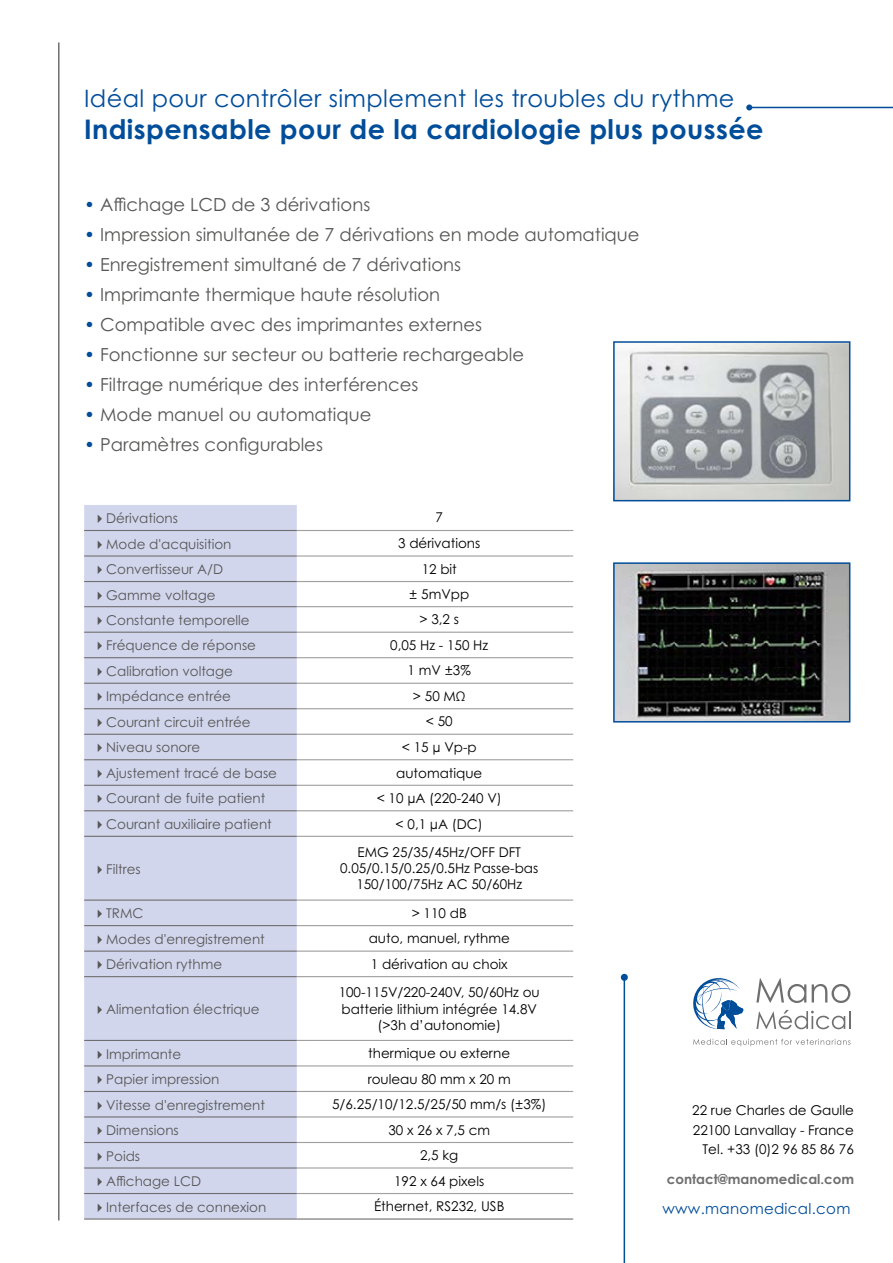
<style>
.page{position:relative;width:893px;height:1263px;background:#fff}
.page>*{position:absolute;margin:0;border:0;box-sizing:border-box;transform-origin:0 0}
.t1{font:700 27px "Century Gothic Pro";letter-spacing:.015em;color:#004d9a}
.t2{font:24px "Century Gothic Pro";letter-spacing:.015em;color:#004d9a}
.paragraphe{font:18px "Century Gothic Pro";color:#575756}
.t3{font:15px "Century Gothic Pro";letter-spacing:.02em;color:#004d9a}
.paragraphe-2{font:13.5px/19.5px "Century Gothic Pro";color:#000;text-align:right}
.paragraphe-3{font:13.5px "Century Gothic Pro";color:#575756}
.t4{font:700 13.5px "Century Gothic Pro";color:#706f6f}
.s1{color:#004d9a}
</style>
<div class="page">
<hr style="left:58px;top:43px;width:2px;height:1177px;background:#706f6f">
<svg style="left:756px;top:1010px;width:94px;height:19px"></svg>
<svg style="left:693px;top:978px;width:50px;height:51px"></svg>
<svg style="left:756px;top:978px;width:50px;height:25px"></svg>
<svg style="left:812px;top:984px;width:38px;height:19px"></svg>
<svg style="left:693px;top:1039px;width:157px;height:7px"></svg>
<hr style="left:624px;top:978px;width:1px;height:285px;background:#004d9a">
<div style="left:621px;top:974px;width:7px;height:7px;background:#004d9a;border-radius:50%"></div>
<hr style="left:749px;top:107px;width:144px;height:1px;background:#004d9a">
<svg style="left:746px;top:104px;width:6px;height:6px"></svg>
<img style="left:616px;top:565px;width:231px;height:154px">
<div style="left:613px;top:562px;width:237px;height:160px;border:2px solid #004d9a"></div>
<div style="left:84px;top:505px;width:213px;height:713px;background:#d2d6ed"></div>
<hr style="left:84px;top:530px;width:213px;height:1px;background:#706f6f">
<hr style="left:84px;top:555px;width:213px;height:2px;background:#706f6f">
<hr style="left:84px;top:581px;width:213px;height:1px;background:#706f6f">
<hr style="left:84px;top:606px;width:213px;height:1px;background:#706f6f">
<hr style="left:84px;top:632px;width:213px;height:1px;background:#706f6f">
<hr style="left:84px;top:657px;width:213px;height:1px;background:#706f6f">
<hr style="left:84px;top:683px;width:213px;height:1px;background:#706f6f">
<hr style="left:84px;top:708px;width:213px;height:1px;background:#706f6f">
<hr style="left:84px;top:734px;width:213px;height:1px;background:#706f6f">
<hr style="left:84px;top:759px;width:213px;height:1px;background:#706f6f">
<hr style="left:84px;top:785px;width:213px;height:1px;background:#706f6f">
<hr style="left:84px;top:810px;width:213px;height:1px;background:#706f6f">
<hr style="left:84px;top:836px;width:213px;height:1px;background:#706f6f">
<hr style="left:84px;top:899px;width:213px;height:2px;background:#706f6f">
<hr style="left:84px;top:925px;width:213px;height:1px;background:#706f6f">
<hr style="left:84px;top:950px;width:213px;height:2px;background:#706f6f">
<hr style="left:84px;top:976px;width:213px;height:1px;background:#706f6f">
<hr style="left:84px;top:1040px;width:213px;height:1px;background:#706f6f">
<hr style="left:84px;top:1065px;width:213px;height:1px;background:#706f6f">
<hr style="left:84px;top:1091px;width:213px;height:1px;background:#706f6f">
<hr style="left:84px;top:1116px;width:213px;height:1px;background:#706f6f">
<hr style="left:84px;top:1142px;width:213px;height:1px;background:#706f6f">
<hr style="left:84px;top:1167px;width:213px;height:1px;background:#706f6f">
<hr style="left:84px;top:1193px;width:213px;height:1px;background:#706f6f">
<hr style="left:84px;top:1218px;width:213px;height:1px;background:#706f6f">
<hr style="left:297px;top:1218px;width:276px;height:1px;background:#706f6f">
<hr style="left:297px;top:530px;width:276px;height:1px;background:#9f9f9f">
<hr style="left:297px;top:555px;width:276px;height:2px;background:#9f9f9f">
<hr style="left:297px;top:581px;width:276px;height:1px;background:#9f9f9f">
<hr style="left:297px;top:606px;width:276px;height:1px;background:#9f9f9f">
<hr style="left:297px;top:632px;width:276px;height:1px;background:#9f9f9f">
<hr style="left:297px;top:657px;width:276px;height:1px;background:#9f9f9f">
<hr style="left:297px;top:683px;width:276px;height:1px;background:#9f9f9f">
<hr style="left:297px;top:708px;width:276px;height:1px;background:#9f9f9f">
<hr style="left:297px;top:734px;width:276px;height:1px;background:#9f9f9f">
<hr style="left:297px;top:759px;width:276px;height:1px;background:#9f9f9f">
<hr style="left:297px;top:785px;width:276px;height:1px;background:#9f9f9f">
<hr style="left:297px;top:810px;width:276px;height:1px;background:#9f9f9f">
<hr style="left:297px;top:836px;width:276px;height:1px;background:#9f9f9f">
<hr style="left:297px;top:899px;width:276px;height:2px;background:#9f9f9f">
<hr style="left:297px;top:925px;width:276px;height:1px;background:#9f9f9f">
<hr style="left:297px;top:950px;width:276px;height:2px;background:#9f9f9f">
<hr style="left:297px;top:976px;width:276px;height:1px;background:#9f9f9f">
<hr style="left:297px;top:1040px;width:276px;height:1px;background:#9f9f9f">
<hr style="left:297px;top:1065px;width:276px;height:1px;background:#9f9f9f">
<hr style="left:297px;top:1091px;width:276px;height:1px;background:#9f9f9f">
<hr style="left:297px;top:1116px;width:276px;height:1px;background:#9f9f9f">
<hr style="left:297px;top:1142px;width:276px;height:1px;background:#9f9f9f">
<hr style="left:297px;top:1167px;width:276px;height:1px;background:#9f9f9f">
<hr style="left:297px;top:1193px;width:276px;height:1px;background:#9f9f9f">
<img style="left:616px;top:344px;width:231px;height:154px">
<div style="left:613px;top:341px;width:237px;height:160px;border:2px solid #004d9a"></div>
<p class="t2" style="left:84px;top:84px;width:652px">Idéal pour contrôler simplement les troubles du rythme</p>
<p class="t1" style="left:84px;top:113px;width:681px">Indispensable pour de la cardiologie plus poussée</p>
<p class="paragraphe" style="left:84px;top:194px;width:288px"><span class="s1">•</span> Affichage LCD de 3 dérivations</p>
<p class="paragraphe" style="left:84px;top:224px;width:557px"><span class="s1">•</span> Impression simultanée de 7 dérivations en mode automatique</p>
<p class="paragraphe" style="left:84px;top:254px;width:378px"><span class="s1">•</span> Enregistrement simultané de 7 dérivations</p>
<p class="paragraphe" style="left:84px;top:284px;width:358px"><span class="s1">•</span> Imprimante thermique haute résolution</p>
<p class="paragraphe" style="left:84px;top:314px;width:399px"><span class="s1">•</span> Compatible avec des imprimantes externes</p>
<p class="paragraphe" style="left:84px;top:344px;width:441px"><span class="s1">•</span> Fonctionne sur secteur ou batterie rechargeable</p>
<p class="paragraphe" style="left:84px;top:374px;width:336px"><span class="s1">•</span> Filtrage numérique des interférences</p>
<p class="paragraphe" style="left:84px;top:404px;width:289px"><span class="s1">•</span> Mode manuel ou automatique</p>
<p class="paragraphe" style="left:84px;top:434px;width:240px"><span class="s1">•</span> Paramètres configurables</p>
<p class="paragraphe-3" style="left:93px;top:510px;width:87px">✔Dérivations</p>
<p class="paragraphe-2" style="left:435px;top:508px;width:9px">7</p>
<p class="paragraphe-3" style="left:93px;top:535px;width:140px">✔Mode d'acquisition</p>
<p class="paragraphe-2" style="left:398px;top:533px;width:84px">3 dérivations</p>
<p class="paragraphe-3" style="left:93px;top:561px;width:132px">✔Convertisseur A/D</p>
<p class="paragraphe-2" style="left:422px;top:559px;width:37px">12 bit</p>
<p class="paragraphe-3" style="left:93px;top:586px;width:125px">✔Gamme voltage</p>
<p class="paragraphe-2" style="left:409px;top:584px;width:61px">± 5mVpp</p>
<p class="paragraphe-3" style="left:93px;top:612px;width:158px">✔Constante temporelle</p>
<p class="paragraphe-2" style="left:419px;top:610px;width:41px">&gt; 3,2 s</p>
<p class="paragraphe-3" style="left:93px;top:637px;width:165px">✔Fréquence de réponse</p>
<p class="paragraphe-2" style="left:390px;top:635px;width:99px">0,05 Hz - 150 Hz</p>
<p class="paragraphe-3" style="left:93px;top:663px;width:142px">✔Calibration voltage</p>
<p class="paragraphe-2" style="left:408px;top:661px;width:65px">1 mV ±3%</p>
<p class="paragraphe-3" style="left:93px;top:688px;width:140px">✔Impédance entrée</p>
<p class="paragraphe-2" style="left:413px;top:686px;width:54px">&gt; 50 MΩ</p>
<p class="paragraphe-3" style="left:93px;top:714px;width:159px">✔Courant circuit entrée</p>
<p class="paragraphe-2" style="left:426px;top:712px;width:28px">&lt; 50</p>
<p class="paragraphe-3" style="left:93px;top:739px;width:109px">✔Niveau sonore</p>
<p class="paragraphe-2" style="left:402px;top:737px;width:76px">&lt; 15 µ Vp-p</p>
<p class="paragraphe-3" style="left:93px;top:765px;width:186px">✔Ajustement tracé de base</p>
<p class="paragraphe-2" style="left:396px;top:763px;width:88px">automatique</p>
<p class="paragraphe-3" style="left:93px;top:790px;width:174px">✔Courant de fuite patient</p>
<p class="paragraphe-2" style="left:377px;top:788px;width:127px">&lt; 10 µA (220-240 V)</p>
<p class="paragraphe-3" style="left:93px;top:816px;width:181px">✔Courant auxiliaire patient</p>
<p class="paragraphe-2" style="left:396px;top:814px;width:89px">&lt; 0,1 µA (DC)</p>
<p class="paragraphe-3" style="left:93px;top:860px;width:50px">✔Filtres</p>
<p class="paragraphe-2" style="left:340px;top:844px;width:200px;line-height:16.2px;text-align:center">EMG 25/35/45Hz/OFF DFT<br>0.05/0.15/0.25/0.5Hz Passe-bas<br>150/100/75Hz AC 50/60Hz</p>
<p class="paragraphe-3" style="left:93px;top:905px;width:52px">✔TRMC</p>
<p class="paragraphe-2" style="left:412px;top:903px;width:57px">&gt; 110 dB</p>
<p class="paragraphe-3" style="left:93px;top:931px;width:174px">✔Modes d'enregistrement</p>
<p class="paragraphe-2" style="left:369px;top:929px;width:143px">auto, manuel, rythme</p>
<p class="paragraphe-3" style="left:93px;top:956px;width:131px">✔Dérivation rythme</p>
<p class="paragraphe-2" style="left:371px;top:954px;width:138px">1 dérivation au choix</p>
<p class="paragraphe-3" style="left:93px;top:1001px;width:168px">✔Alimentation électrique</p>
<p class="paragraphe-2" style="left:339px;top:982px;width:203px">100-115V/220-240V, 50/60Hz ou</p>
<p class="paragraphe-2" style="left:341px;top:999px;width:197px">batterie lithium intégrée 14.8V</p>
<p class="paragraphe-2" style="left:377px;top:1015px;width:125px">(&gt;3h d’autonomie)</p>
<p class="paragraphe-3" style="left:93px;top:1045px;width:90px">✔Imprimante</p>
<p class="paragraphe-2" style="left:368px;top:1043px;width:144px">thermique ou externe</p>
<p class="paragraphe-3" style="left:93px;top:1071px;width:128px">✔Papier impression</p>
<p class="paragraphe-2" style="left:368px;top:1069px;width:145px">rouleau 80 mm x 20 m</p>
<p class="paragraphe-3" style="left:93px;top:1096px;width:174px">✔Vitesse d'enregistrement</p>
<p class="paragraphe-2" style="left:332px;top:1094px;width:216px">5/6.25/10/12.5/25/50 mm/s (±3%)</p>
<p class="paragraphe-3" style="left:93px;top:1122px;width:88px">✔Dimensions</p>
<p class="paragraphe-2" style="left:388px;top:1120px;width:103px">30 x 26 x 7,5 cm</p>
<p class="paragraphe-3" style="left:93px;top:1147px;width:49px">✔Poids</p>
<p class="paragraphe-2" style="left:420px;top:1145px;width:40px">2,5 kg</p>
<p class="paragraphe-3" style="left:93px;top:1173px;width:110px">✔Affichage LCD</p>
<p class="paragraphe-2" style="left:394px;top:1171px;width:92px">192 x 64 pixels</p>
<p class="paragraphe-3" style="left:93px;top:1198px;width:175px">✔Interfaces de connexion</p>
<p class="paragraphe-2" style="left:374px;top:1196px;width:132px">Éthernet, RS232, USB</p>
<p class="paragraphe-2" style="left:692px;top:1100px;width:163px">22 rue Charles de Gaulle<br>22100 Lanvallay - France<br>Tel. +33 (0)2 96 85 86 76</p>
<p class="t4" style="left:667px;top:1170px;width:189px">contact@manomedical.com</p>
<p class="t3" style="left:662px;top:1199px;width:190px">www.manomedical.com</p>
</div>
